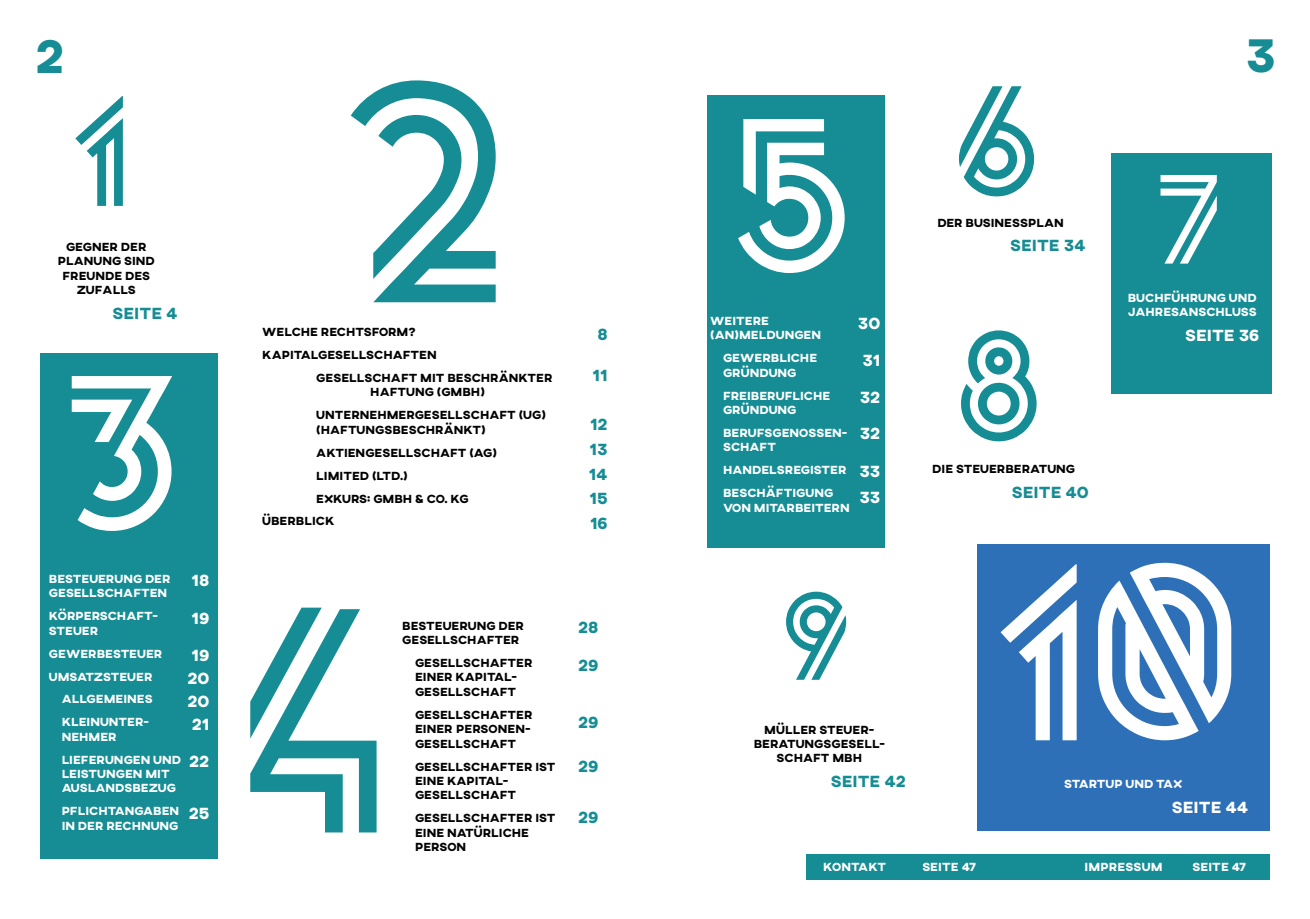
<style>
.page{position:relative;width:1310px;height:919px;background:#fff}
.page>*{position:absolute;margin:0;border:0;box-sizing:border-box;transform-origin:0 0}
.t1{font:300px "Kanji PA";color:#168d94}
.t2{font:240px "Kanji PA";color:#fff}
.t3{font:210px "Kanji PA";color:#fff}
.t4{font:150px "Kanji PA";color:#168d94}
.t5{font:120px "Kanji PA";color:#fff}
.t6{font:120px "Kanji PA";color:#168d94}
.t7{font:800 48px "AXIS";color:#168d94}
.t8{font:800 16.5px/24.8px "AXIS";color:#168d94;text-align:justify}
.t9{font:800 16.5px/23px "AXIS";color:#fff}
.t10{font:800 12px/14.4px "AXIS";color:#000}
.t11{font:800 12px/14.4px "AXIS";color:#fff}
</style>
<div class="page">
<div style="left:40px;top:353px;width:178px;height:505px;background:#168d94"></div>
<div style="left:707px;top:95px;width:177px;height:452px;background:#168d94"></div>
<div style="left:977px;top:544px;width:292px;height:286px;background:#2e70b7"></div>
<div style="left:1112px;top:153px;width:160px;height:241px;background:#168d94"></div>
<div style="left:806px;top:854px;width:463px;height:25px;background:#168d94"></div>
<h3 class="t7" style="left:35px;top:25px;width:31px">2</h3>
<h3 class="t7" style="left:1245px;top:23px;width:32px">3</h3>
<h3 class="t4" style="left:75px;top:66px;width:62px">1</h3>
<p class="t10" style="left:58px;top:240px;width:99px;text-align:center">GEGNER DER<br>PLANUNG SIND<br>FREUNDE DES<br>ZUFALLS</p>
<h3 class="t8" style="left:113px;top:302px;width:66px">SEITE 4</h3>
<h3 class="t3" style="left:72px;top:335px;width:116px">3</h3>
<p class="t11" style="left:49px;top:572px;width:123px">BESTEUERUNG DER<br>GESELLSCHAFTEN</p>
<p class="t11" style="left:49px;top:609px;width:111px">KÖRPERSCHAFT-<br>STEUER</p>
<p class="t11" style="left:49px;top:646px;width:115px">GEWERBESTEUER</p>
<p class="t11" style="left:49px;top:669px;width:105px">UMSATZSTEUER</p>
<p class="t11" style="left:62px;top:692px;width:93px">ALLGEMEINES</p>
<p class="t11" style="left:62px;top:715px;width:89px">KLEINUNTER-</p>
<p class="t11" style="left:62px;top:725px;width:121px;line-height:23px">NEHMER<br>LIEFERUNGEN UND</p>
<p class="t11" style="left:62px;top:767px;width:116px">LEISTUNGEN MIT<br>AUSLANDSBEZUG</p>
<p class="t11" style="left:62px;top:804px;width:119px">PFLICHTANGABEN<br>IN DER RECHNUNG</p>
<h3 class="t9" style="left:192px;top:570px;width:19px">18</h3>
<h3 class="t9" style="left:191px;top:607px;width:19px">19</h3>
<h3 class="t9" style="left:187px;top:644px;width:24px;text-align:justify">19<br>20<br>20<br>21</h3>
<h3 class="t9" style="left:189px;top:750px;width:22px">22</h3>
<h3 class="t9" style="left:189px;top:802px;width:22px">25</h3>
<h1 class="t1" style="left:351px;top:23px;width:170px">2</h1>
<p class="t10" style="left:262px;top:325px;width:155px">WELCHE RECHTSFORM?</p>
<p class="t10" style="left:262px;top:348px;width:176px">KAPITALGESELLSCHAFTEN</p>
<p class="t10" style="left:316px;top:371px;width:238px">GESELLSCHAFT MIT BESCHRÄNKTER</p>
<p class="t10" style="left:316px;top:381px;width:231px;line-height:23px;text-align:center">HAFTUNG (GMBH)<br>UNTERNEHMERGESELLSCHAFT (UG)</p>
<p class="t10" style="left:316px;top:423px;width:171px">(HAFTUNGSBESCHRÄNKT)</p>
<p class="t10" style="left:316px;top:446px;width:182px">AKTIENGESELLSCHAFT (AG)</p>
<p class="t10" style="left:316px;top:469px;width:93px">LIMITED (LTD.)</p>
<p class="t10" style="left:316px;top:491px;width:154px">EXKURS: GMBH &amp; CO. KG</p>
<p class="t10" style="left:262px;top:514px;width:74px">ÜBERBLICK</p>
<h3 class="t8" style="left:597px;top:322px;width:12px">8</h3>
<h3 class="t8" style="left:592px;top:363px;width:17px">11</h3>
<h3 class="t8" style="left:589px;top:413px;width:20px">12<br>13<br>14<br>15<br>16</h3>
<h1 class="t1" style="left:250px;top:553px;width:147px">4</h1>
<p class="t10" style="left:402px;top:619px;width:123px">BESTEUERUNG DER<br>GESELLSCHAFTER</p>
<p class="t10" style="left:415px;top:656px;width:119px">GESELLSCHAFTER<br>EINER KAPITAL-<br>GESELLSCHAFT</p>
<p class="t10" style="left:415px;top:708px;width:119px">GESELLSCHAFTER<br>EINER PERSONEN-<br>GESELLSCHAFT</p>
<p class="t10" style="left:415px;top:759px;width:142px">GESELLSCHAFTER IST<br>EINE KAPITAL-<br>GESELLSCHAFT</p>
<p class="t10" style="left:415px;top:811px;width:142px">GESELLSCHAFTER IST<br>EINE NATÜRLICHE</p>
<p class="t10" style="left:415px;top:840px;width:53px">PERSON</p>
<h3 class="t8" style="left:578px;top:616px;width:22px">28</h3>
<h3 class="t8" style="left:578px;top:653px;width:22px">29</h3>
<h3 class="t8" style="left:578px;top:711px;width:22px">29</h3>
<h3 class="t8" style="left:578px;top:754px;width:22px">29</h3>
<h3 class="t8" style="left:578px;top:806px;width:22px">29</h3>
<h3 class="t3" style="left:738px;top:78px;width:121px">5</h3>
<p class="t11" style="left:710px;top:314px;width:112px">WEITERE (AN)MELDUNGEN</p>
<p class="t11" style="left:723px;top:351px;width:96px">GEWERBLICHE<br>GRÜNDUNG</p>
<p class="t11" style="left:723px;top:389px;width:109px">FREIBERUFLICHE<br>GRÜNDUNG</p>
<p class="t11" style="left:723px;top:426px;width:126px">BERUFSGENOSSEN-<br>SCHAFT</p>
<p class="t11" style="left:723px;top:459px;width:125px;line-height:23px">HANDELSREGISTER<br>BESCHÄFTIGUNG</p>
<p class="t11" style="left:723px;top:501px;width:128px">VON MITARBEITERN</p>
<h3 class="t9" style="left:858px;top:312px;width:24px">30</h3>
<h3 class="t9" style="left:862px;top:349px;width:20px">31</h3>
<h3 class="t9" style="left:859px;top:380px;width:22px;line-height:35.8px">32<br>32</h3>
<h3 class="t9" style="left:859px;top:458px;width:23px;line-height:26.5px">33<br>33</h3>
<h3 class="t6" style="left:786px;top:568px;width:68px">9</h3>
<p class="t10" style="left:754px;top:722px;width:133px;text-align:center">MÜLLER STEUER-<br>BERATUNGSGESELL-<br>SCHAFT MBH</p>
<h3 class="t8" style="left:831px;top:769px;width:77px">SEITE 42</h3>
<h3 class="t4" style="left:959px;top:57px;width:85px">6</h3>
<p class="t10" style="left:937px;top:216px;width:128px">DER BUSINESSPLAN</p>
<h3 class="t8" style="left:1010px;top:234px;width:77px">SEITE 34</h3>
<h3 class="t4" style="left:961px;top:302px;width:87px">8</h3>
<p class="t10" style="left:932px;top:462px;width:144px">DIE STEUERBERATUNG</p>
<h3 class="t8" style="left:1012px;top:480px;width:78px">SEITE 40</h3>
<h3 class="t5" style="left:1160px;top:152px;width:64px">7</h3>
<p class="t11" style="left:1127px;top:291px;width:130px">BUCHFÜHRUNG UND<br>JAHRESANSCHLUSS</p>
<h3 class="t9" style="left:1185px;top:324px;width:76px">SEITE 36</h3>
<h2 class="t2" style="left:1000px;top:517px;width:247px">10</h2>
<p class="t11" style="left:1064px;top:777px;width:120px">STARTUP UND TAX</p>
<h3 class="t9" style="left:1172px;top:796px;width:78px">SEITE 44</h3>
<p class="t11" style="left:823px;top:860px;width:18px">KONTAKT</p>
<p class="t11" style="left:922px;top:860px;width:16px">SEITE</p>
<p class="t11" style="left:961px;top:860px;width:16px">47</p>
<p class="t11" style="left:1084px;top:860px;width:14px">IMPRESSUM</p>
<p class="t11" style="left:1192px;top:860px;width:16px">SEITE</p>
<p class="t11" style="left:1231px;top:860px;width:16px">47</p>
</div>
